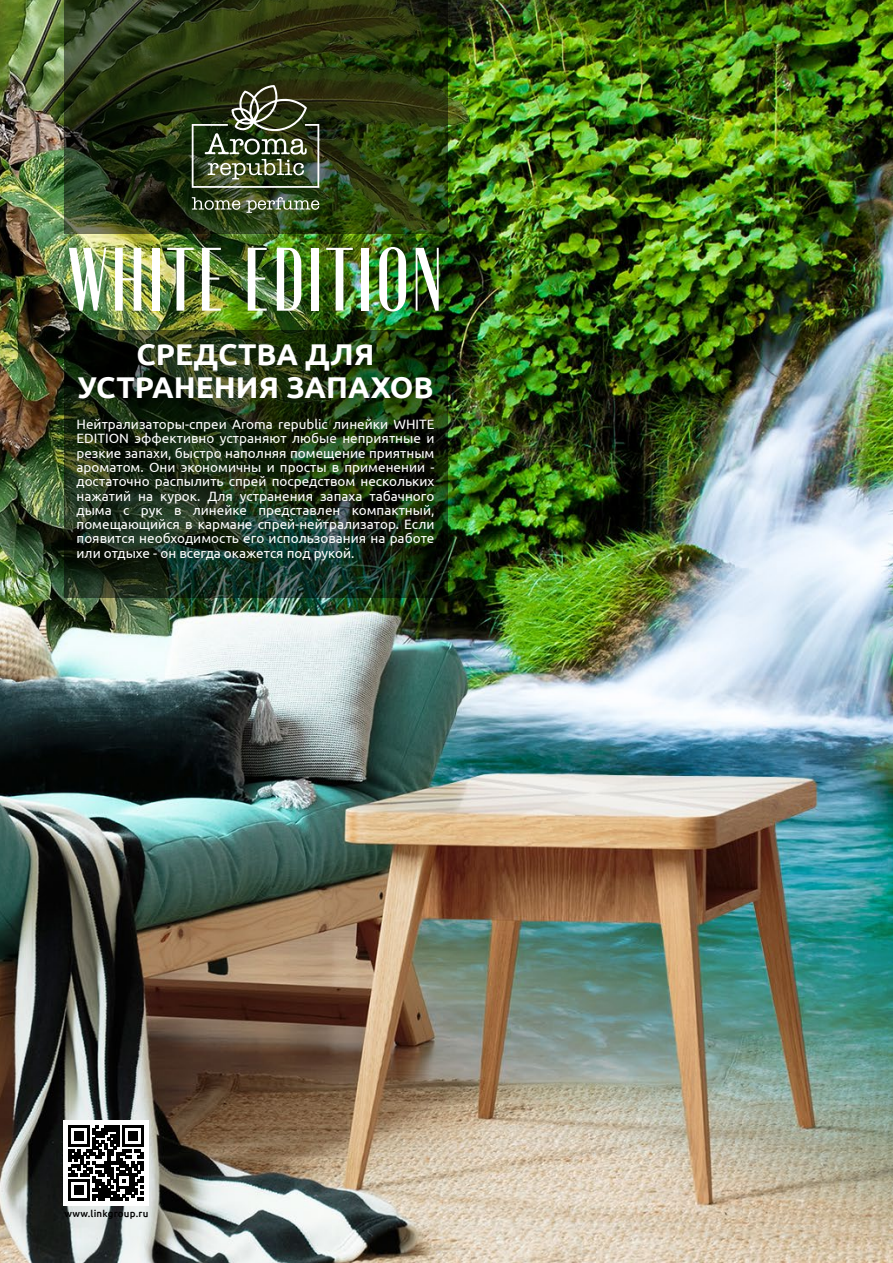
<style>
.page{position:relative;width:893px;height:1263px;background:#fff}
.page>*{position:absolute;margin:0;border:0;box-sizing:border-box;transform-origin:0 0}
.t1{font:90px "Moniqa Bold Heading";letter-spacing:.05em;color:#fff;scale:.83 1}
.t2{font:700 30px/33px "Ubuntu";color:#fff;text-align:center}
.t3{font:13.5px/14.2px "Ubuntu";color:#fff;text-align:justify}
.t4{font:500 9.75px "Ubuntu";letter-spacing:.02em;color:#000}
</style>
<div class="page">
<img style="left:0;top:0;width:893px;height:1263px">
<svg style="left:64px;top:0;width:383px;height:234px;background:#273612"></svg>
<img style="left:64px;top:330px;width:383px;height:267px">
<img style="left:192px;top:85px;width:127px;height:128px">
<div style="left:64px;top:1121px;width:85px;height:85px;background:#fff"></div>
<svg style="left:69px;top:1126px;width:75px;height:75px"></svg>
<h1 class="t1" style="left:69px;top:239px;width:451px">WHITE EDITION</h1>
<h2 class="t2" style="left:77px;top:337px;width:358px">СРЕДСТВА ДЛЯ<br>УСТРАНЕНИЯ ЗАПАХОВ</h2>
<p class="t3" style="left:77px;top:417px;width:359px">Нейтрализаторы-спреи Aroma republic линейки WHITE EDITION эффективно устраняют любые неприятные и резкие запахи, быстро наполняя помещение приятным ароматом. Они экономичны и просты в применении - достаточно распылить спрей посредством нескольких нажатий на курок. Для устранения запаха табачного дыма с рук в линейке представлен компактный, помещающийся в кармане спрей-нейтрализатор. Если появится необходимость его использования на работе или отдыхе - он всегда окажется под рукой.</p>
<p class="t4" style="left:64px;top:1207px;width:85px">www.linkgroup.ru</p>
</div>
